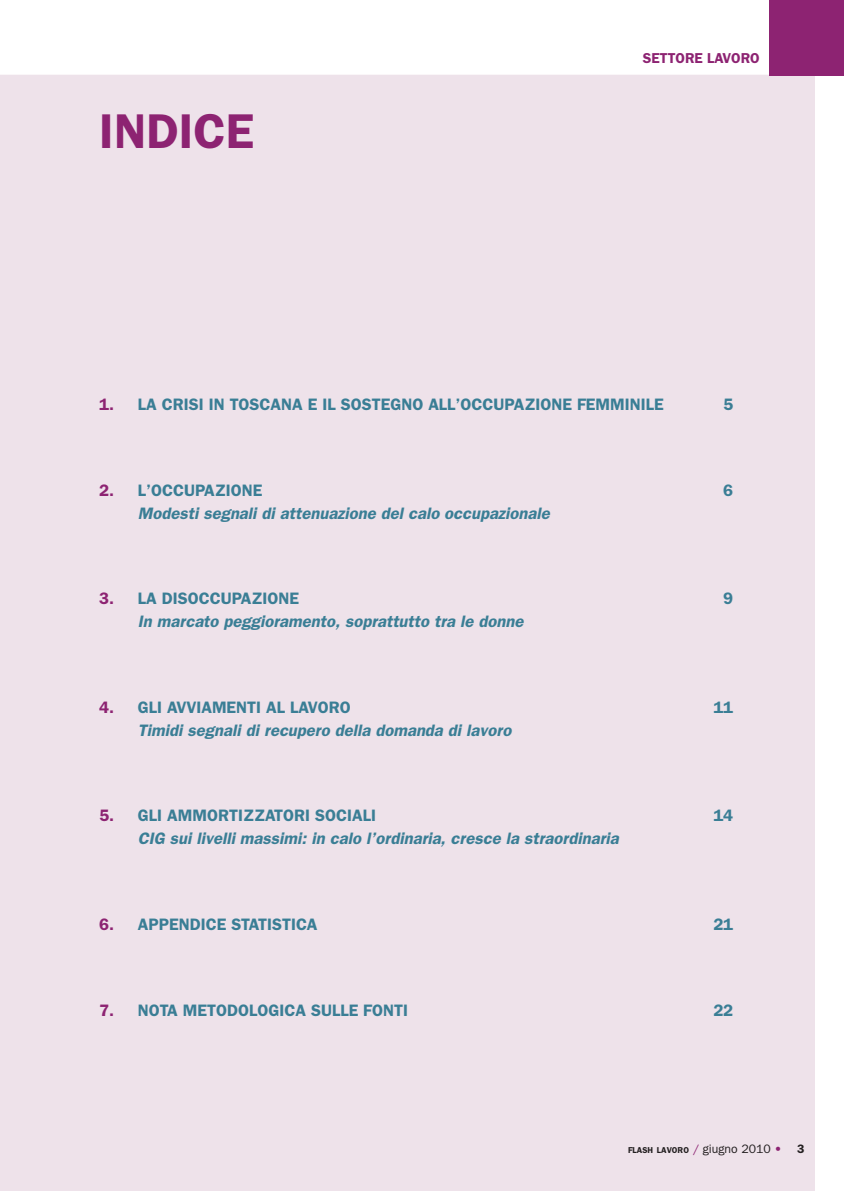
<style>
.page{position:relative;width:844px;height:1191px;background:#fff}
.page>*{position:absolute;margin:0;border:0;box-sizing:border-box;transform-origin:0 0}
.t1{font:600 49px "Franklin Gothic";color:#8d2372}
.t2{font:600 16.62px "Franklin Gothic";color:#3a7e95}
.t3{font:italic 600 16.62px "Franklin Gothic";color:#3a7e95}
.t4{font:600 14.35px "Franklin Gothic";color:#8d2372}
.t5{font:600 12.25px "Franklin Gothic";color:#231f20}
.t6{font:600 8.58px "Franklin Gothic";color:#231f20}
.s1{color:#8d2372}
.s2{font-weight:400;font-size:12.25px;color:#8d2372}
.s3{font-weight:400;font-size:12.25px}
.s4{font-size:12.25px;color:#8d2372}
</style>
<div class="page">
<hr style="left:0;top:75px;width:843px;height:1px;background:#bb88a9">
<div style="left:0;top:76px;width:814px;height:1115px;background:#eee2ea"></div>
<div style="left:769px;top:0;width:74px;height:75px;background:#8d2372"></div>
<h1 class="t1" style="left:99px;top:102px;width:156px">INDICE</h1>
<p class="t4" style="left:642px;top:49px;width:118px">SETTORE LAVORO</p>
<p class="t2" style="left:99px;top:394px;width:566px"><span class="s1">1.</span> LA CRISI IN TOSCANA E IL SOSTEGNO ALL’OCCUPAZIONE FEMMINILE</p>
<p class="t2" style="left:723px;top:394px;width:11px">5</p>
<p class="t2" style="left:99px;top:480px;width:63px"><span class="s1">2.</span> L’OCCUPAZIONE</p>
<p class="t2" style="left:723px;top:480px;width:11px">6</p>
<p class="t3" style="left:138px;top:503px;width:413px">Modesti segnali di attenuazione del calo occupazionale</p>
<p class="t2" style="left:99px;top:589px;width:201px"><span class="s1">3.</span> LA DISOCCUPAZIONE</p>
<p class="t2" style="left:723px;top:589px;width:11px">9</p>
<p class="t3" style="left:138px;top:611px;width:387px">In marcato peggioramento, soprattutto tra le donne</p>
<p class="t2" style="left:99px;top:697px;width:79px"><span class="s1">4.</span> GLI AVVIAMENTI</p>
<p class="t2" style="left:266px;top:697px;width:34px">AL LAVORO</p>
<p class="t2" style="left:713px;top:697px;width:21px">11</p>
<p class="t3" style="left:138px;top:720px;width:375px">Timidi segnali di recupero della domanda di lavoro</p>
<p class="t2" style="left:99px;top:806px;width:48px"><span class="s1">5.</span> GLI</p>
<p class="t2" style="left:167px;top:806px;width:12px">AMMORTIZZATORI</p>
<p class="t2" style="left:315px;top:806px;width:9px">SOCIALI</p>
<p class="t2" style="left:713px;top:806px;width:21px">14</p>
<p class="t3" style="left:138px;top:828px;width:482px">CIG sui livelli massimi: in calo l’ordinaria, cresce la straordinaria</p>
<p class="t2" style="left:99px;top:914px;width:60px"><span class="s1">6.</span> APPENDICE</p>
<p class="t2" style="left:231px;top:914px;width:9px">STATISTICA</p>
<p class="t2" style="left:713px;top:914px;width:21px">21</p>
<p class="t2" style="left:99px;top:1000px;width:50px"><span class="s1">7.</span> NOTA</p>
<p class="t2" style="left:183px;top:1000px;width:12px">METODOLOGICA</p>
<p class="t2" style="left:311px;top:1000px;width:11px">SULLE</p>
<p class="t2" style="left:363px;top:1000px;width:9px">FONTI</p>
<p class="t2" style="left:713px;top:1000px;width:21px">22</p>
<p class="t6" style="left:627px;top:1145px;width:155px">FLASH LAVORO <span class="s2">/</span> <span class="s3">giugno 2010</span> <span class="s4">•</span></p>
<p class="t5" style="left:797px;top:1141px;width:9px">3</p>
</div>
